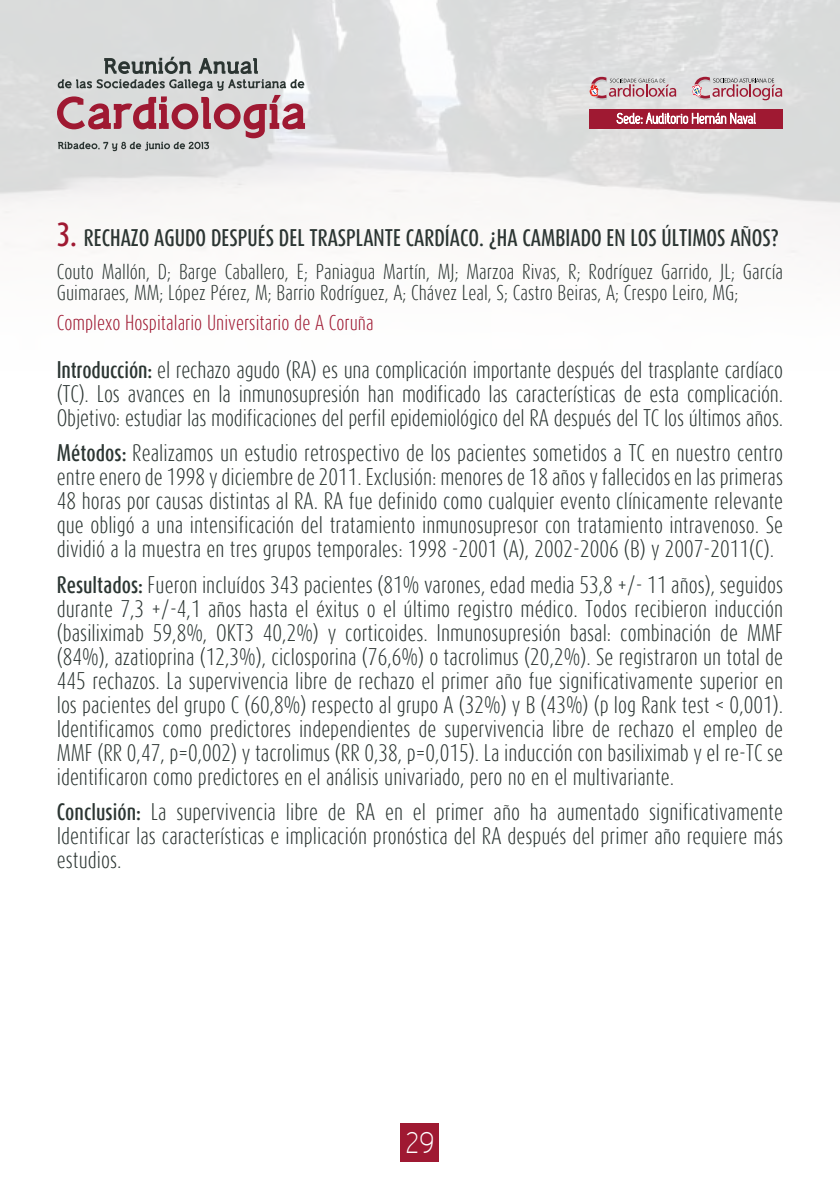
<style>
.page{position:relative;width:840px;height:1191px;background:#fff}
.page>*{position:absolute;margin:0;border:0;box-sizing:border-box;transform-origin:0 0}
.t1{font:30px "Capsuula";color:#fff}
.t2{font:300 20px/24px "Dax Compact";color:#2b3532;text-align:justify}
.t3{font:500 20px "Dax Compact";color:#2b3532}
.t4{font:300 18px/21.6px "Dax Compact";color:#2b3532}
.t5{font:300 18px "Dax Compact";color:#9f1932}
.s1{font-size:28px;color:#9f1932}
.s2{font-weight:500}
</style>
<div class="page">
<img style="left:0;top:0;width:839px;height:265px">
<svg style="left:57px;top:57px;width:248px;height:94px;background:#c0acb0"></svg>
<div style="left:589px;top:109px;width:193px;height:19px;background:#9f1932"></div>
<svg style="left:616px;top:112px;width:139px;height:12px"></svg>
<svg style="left:589px;top:77px;width:86px;height:23px;background:#cdb1b6"></svg>
<svg style="left:691px;top:77px;width:90px;height:23px;background:#cab0b5"></svg>
<div style="left:400px;top:1123px;width:39px;height:38px;background:#9f1932"></div>
<p class="t3" style="left:57px;top:224px;width:64px"><span class="s1">3.</span> RECHAZO</p>
<p class="t3" style="left:154px;top:224px;width:12px">AGUDO</p>
<p class="t3" style="left:211px;top:224px;width:155px">DESPUÉS DEL TRASPLANTE</p>
<p class="t3" style="left:405px;top:224px;width:170px">CARDÍACO. ¿HA CAMBIADO</p>
<p class="t3" style="left:606px;top:224px;width:174px">EN LOS ÚLTIMOS AÑOS?</p>
<p class="t4" style="left:57px;top:260px;width:727px">Couto Mallón, D; Barge Caballero, E; Paniagua Martín, MJ; Marzoa Rivas, R; Rodríguez Garrido, JL; García<br>Guimaraes, MM; López Pérez, M; Barrio Rodríguez, A; Chávez Leal, S; Castro Beiras, A; Crespo Leiro, MG;</p>
<p class="t5" style="left:57px;top:311px;width:318px">Complexo Hospitalario Universitario de A Coruña</p>
<p class="t2" style="left:57px;top:357px;width:727px"><span class="s2">Introducción:</span> el rechazo agudo (RA) es una complicación importante después del trasplante cardíaco (TC). Los avances en la inmunosupresión han modificado las características de esta complicación.<br>Objetivo: estudiar las modificaciones del perfil epidemiológico del RA después del TC los últimos años.</p>
<p class="t2" style="left:57px;top:440px;width:727px"><span class="s2">Métodos:</span> Realizamos un estudio retrospectivo de los pacientes sometidos a TC en nuestro centro entre enero de 1998 y diciembre de 2011. Exclusión: menores de 18 años y fallecidos en las primeras 48 horas por causas distintas al RA. RA fue definido como cualquier evento clínicamente relevante que obligó a una intensificación del tratamiento inmunosupresor con tratamiento intravenoso. Se dividió a la muestra en tres grupos temporales: 1998 -2001 (A), 2002-2006 (B) y 2007-2011(C).</p>
<p class="t2" style="left:57px;top:572px;width:727px"><span class="s2">Resultados:</span> Fueron incluídos 343 pacientes (81% varones, edad media 53,8 +/- 11 años), seguidos durante 7,3 +/-4,1 años hasta el éxitus o el último registro médico. Todos recibieron inducción (basiliximab 59,8%, OKT3 40,2%) y corticoides. Inmunosupresión basal: combinación de MMF (84%), azatioprina (12,3%), ciclosporina (76,6%) o tacrolimus (20,2%). Se registraron un total de 445 rechazos. La supervivencia libre de rechazo el primer año fue significativamente superior en los pacientes del grupo C (60,8%) respecto al grupo A (32%) y B (43%) (p log Rank test &lt; 0,001).<br>Identificamos como predictores independientes de supervivencia libre de rechazo el empleo de MMF (RR 0,47, p=0,002) y tacrolimus (RR 0,38, p=0,015). La inducción con basiliximab y el re-TC se identificaron como predictores en el análisis univariado, pero no en el multivariante.</p>
<p class="t2" style="left:57px;top:799px;width:727px"><span class="s2">Conclusión:</span> La supervivencia libre de RA en el primer año ha aumentado significativamente Identificar las características e implicación pronóstica del RA después del primer año requiere más estudios.</p>
<h1 class="t1" style="left:405px;top:1125px;width:30px">29</h1>
</div>
